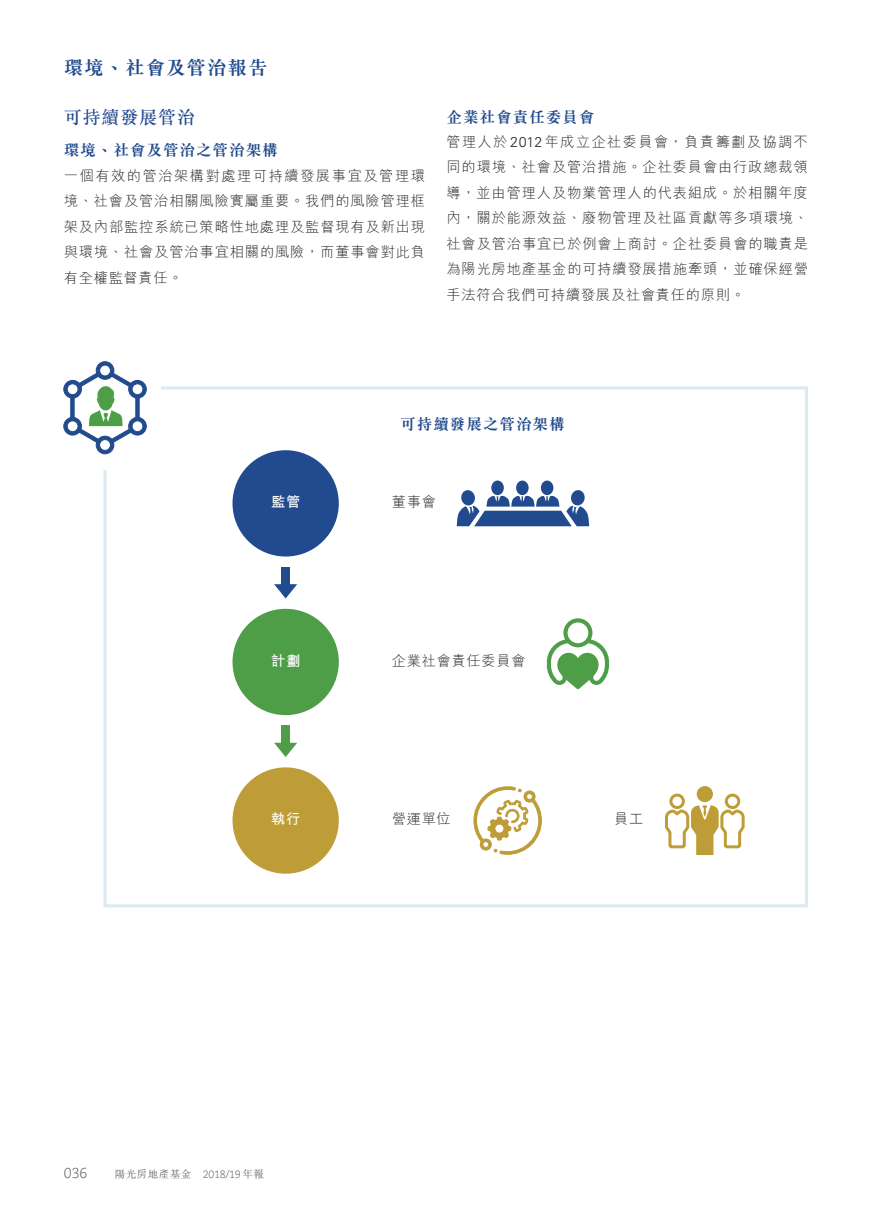
<style>
.page{position:relative;width:893px;height:1212px;background:#fff}
.page>*{position:absolute;margin:0;border:0;box-sizing:border-box;transform-origin:0 0}
.t1{font:700 19.5px "M Sung HK";letter-spacing:.05em;color:#224b8f}
.t2{font:500 18px "M Sung HK";letter-spacing:.05em;color:#224b8f}
.t3{font:700 15.75px "M Sung HK";letter-spacing:.05em;color:#224b8f}
.t4{font:300 14.25px/25.5px "M Hei HK";letter-spacing:.06em;color:#292829;text-align:justify}
.t5{font:700 14.25px "M Hei HK";color:#fff}
.t6{font:300 14.25px "PMN Caecilia W01 45";color:#58595b}
.t7{font:300 10.5px "M Sung HK";letter-spacing:.05em;color:#58595b}
.s1{font-family:"Univers LT Std"}
.s2{font-family:"PMN Caecilia W01 45"}
</style>
<div class="page">
<svg style="left:103px;top:386px;width:705px;height:522px"></svg>
<svg style="left:63px;top:361px;width:84px;height:93px"></svg>
<div style="left:232px;top:450px;width:107px;height:106px;background:#224b8f;border-radius:50%"></div>
<div style="left:232px;top:609px;width:107px;height:106px;background:#4e9d47;border-radius:50%"></div>
<div style="left:232px;top:767px;width:107px;height:107px;background:#be9d39;border-radius:50%"></div>
<svg style="left:274px;top:584px;width:23px;height:14px"></svg>
<div style="left:281px;top:567px;width:9px;height:23px;background:#224b8f"></div>
<svg style="left:274px;top:743px;width:23px;height:14px"></svg>
<div style="left:281px;top:725px;width:9px;height:24px;background:#4e9d47"></div>
<svg style="left:547px;top:618px;width:62px;height:71px"></svg>
<div style="left:725px;top:793px;width:15px;height:16px;border:3px solid #be9d39;border-radius:50%"></div>
<div style="left:669px;top:793px;width:16px;height:16px;border:3px solid #be9d39;border-radius:50%"></div>
<div style="left:697px;top:786px;width:16px;height:16px;background:#be9d39;border-radius:50%"></div>
<svg style="left:663px;top:805px;width:84px;height:50px"></svg>
<svg style="left:473px;top:786px;width:69px;height:69px"></svg>
<div style="left:516px;top:480px;width:13px;height:15px;background:#224b8f;border-radius:50%"></div>
<div style="left:491px;top:480px;width:13px;height:15px;background:#224b8f;border-radius:50%"></div>
<svg style="left:457px;top:490px;width:132px;height:36px"></svg>
<div style="left:541px;top:480px;width:12px;height:15px;background:#224b8f;border-radius:50%"></div>
<h1 class="t1" style="left:64px;top:58px;width:205px">環境、社會及管治報告</h1>
<p class="t2" style="left:64px;top:105px;width:133px">可持續發展管治</p>
<p class="t3" style="left:64px;top:143px;width:216px">環境、社會及管治之管治架構</p>
<p class="t4" style="left:64px;top:162px;width:363px">一個有效的管治架構對處理可持續發展事宜及管理環境、社會及管治相關風險實屬重要。我們的風險管理框架及內部監控系統已策略性地處理及監督現有及新出現與環境、社會及管治事宜相關的風險，而董事會對此負有全權監督責任。</p>
<p class="t3" style="left:446px;top:109px;width:150px">企業社會責任委員會</p>
<p class="t4" style="left:446px;top:129px;width:363px">管理人於<span class="s1">2012</span>年成立企社委員會，負責籌劃及協調不同的環境、社會及管治措施。企社委員會由行政總裁領導，並由管理人及物業管理人的代表組成。於相關年度內，關於能源效益、廢物管理及社區貢獻等多項環境、社會及管治事宜已於例會上商討。企社委員會的職責是為陽光房地產基金的可持續發展措施牽頭，並確保經營手法符合我們可持續發展及社會責任的原則。</p>
<p class="t3" style="left:400px;top:417px;width:166px">可持續發展之管治架構</p>
<p class="t5" style="left:271px;top:492px;width:31px">監管</p>
<p class="t4" style="left:392px;top:488px;width:46px">董事會</p>
<p class="t5" style="left:271px;top:650px;width:31px">計劃</p>
<p class="t4" style="left:392px;top:648px;width:135px">企業社會責任委員會</p>
<p class="t5" style="left:271px;top:809px;width:31px">執行</p>
<p class="t4" style="left:392px;top:806px;width:61px">營運單位</p>
<p class="t4" style="left:614px;top:806px;width:31px">員工</p>
<p class="t6" style="left:64px;top:1165px;width:25px">036</p>
<p class="t7" style="left:115px;top:1167px;width:151px">陽光房地產基金 <span class="s2">2018/19</span> 年報</p>
</div>
